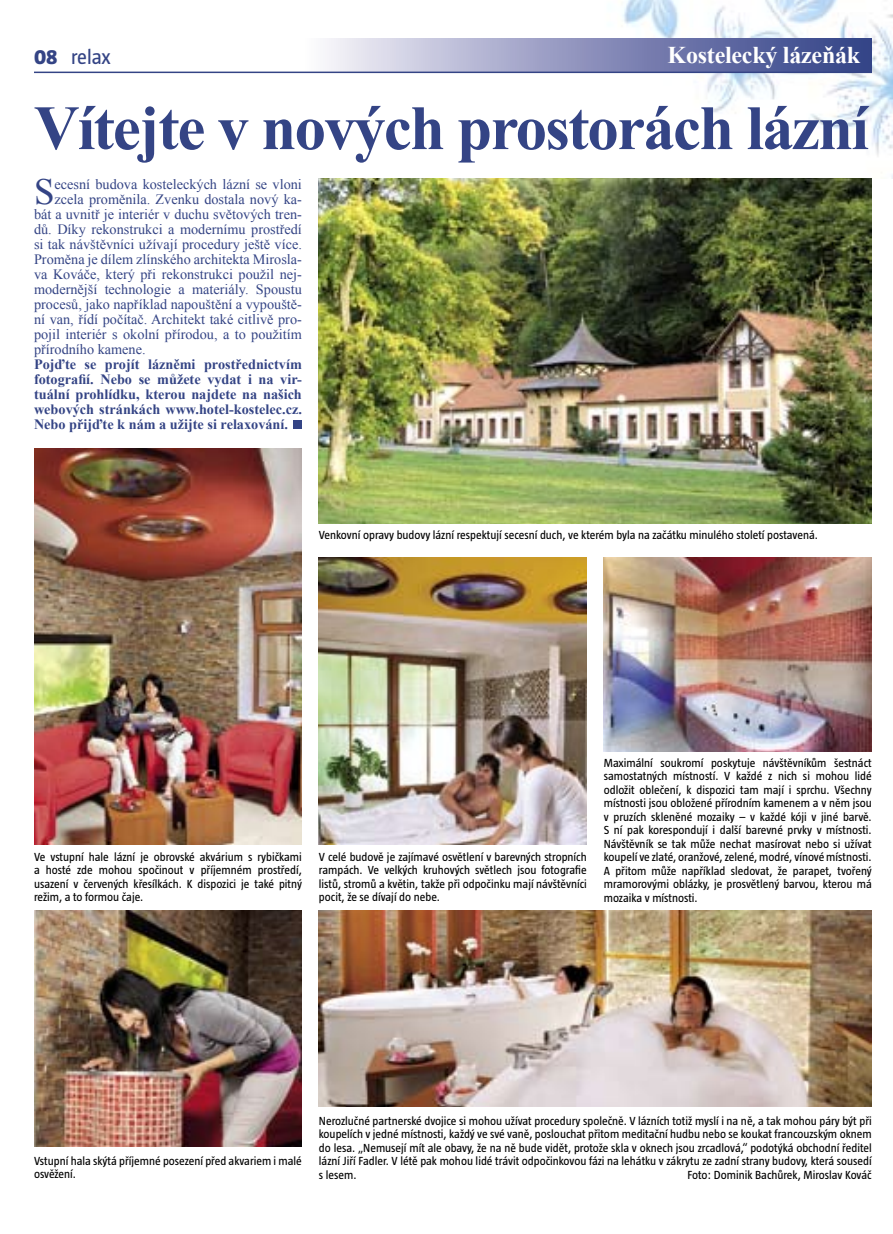
<style>
.page{position:relative;width:893px;height:1234px;background:#fff}
.page>*{position:absolute;margin:0;border:0;box-sizing:border-box;transform-origin:0 0}
.t1{font:700 63px "Times New Roman";letter-spacing:-.03em;color:#344485}
.t2{font:36.9px "Times New Roman";color:#344485}
.t3{font:700 24px "Times New Roman";letter-spacing:-.01em;color:#fff}
.t4{font:21px "Taz";letter-spacing:-.005em;color:#344485}
.t5{font:14.25px "Times New Roman";color:#344485}
.t6{font:700 14.25px/15px "Times New Roman";color:#344485;text-align:justify}
.t7{font:12px/13.5px "Taz";color:#000;text-align:justify}
.s1{font-weight:800}
</style>
<div class="page">
<img style="left:576px;top:0;width:317px;height:178px">
<div style="left:302px;top:38px;width:570px;height:34px;background:linear-gradient(to right,#f8f4fb,#2b3983)"></div>
<hr style="left:34px;top:72px;width:838px;height:1px;background:#344485">
<img style="left:319px;top:179px;width:553px;height:344px">
<img style="left:319px;top:557px;width:268px;height:287px">
<img style="left:34px;top:449px;width:268px;height:395px">
<img style="left:604px;top:557px;width:268px;height:193px">
<img style="left:319px;top:910px;width:553px;height:196px">
<img style="left:34px;top:910px;width:268px;height:236px">
<div style="left:293px;top:420px;width:9px;height:8px;background:#344485"></div>
<h3 class="t4" style="left:34px;top:45px;width:78px"><span class="s1">08</span> relax</h3>
<h3 class="t3" style="left:668px;top:38px;width:194px">Kostelecký lázeňák</h3>
<h1 class="t1" style="left:34px;top:84px;width:836px">Vítejte v nových prostorách lázní</h1>
<h2 class="t2" style="left:34px;top:166px;width:22px">S</h2>
<p class="t5" style="left:55px;top:174px;width:249px">ecesní budova kosteleckých lázní se vloni</p>
<p class="t5" style="left:55px;top:189px;width:249px">zcela proměnila. Zvenku dostala nový ka-</p>
<p class="t5" style="left:34px;top:204px;width:269px">bát a uvnitř je interiér v duchu světových tren-</p>
<p class="t5" style="left:34px;top:219px;width:269px">dů. Díky rekonstrukci a modernímu prostředí</p>
<p class="t5" style="left:34px;top:234px;width:269px">si tak návštěvníci užívají procedury ještě více.</p>
<p class="t5" style="left:34px;top:249px;width:269px">Proměna je dílem zlínského architekta Mirosla-</p>
<p class="t5" style="left:34px;top:264px;width:269px">va Kováče, který při rekonstrukci použil nej-</p>
<p class="t5" style="left:34px;top:279px;width:269px">modernější technologie a materiály. Spoustu</p>
<p class="t5" style="left:34px;top:294px;width:269px">procesů, jako například napouštění a vypouště-</p>
<p class="t5" style="left:34px;top:309px;width:269px">ní van, řídí počítač. Architekt také citlivě pro-</p>
<p class="t5" style="left:34px;top:324px;width:269px">pojil interiér s okolní přírodou, a to použitím</p>
<p class="t5" style="left:34px;top:339px;width:113px">přírodního kamene.</p>
<p class="t6" style="left:34px;top:356px;width:269px">Pojďte se projít lázněmi prostřednictvím fotografií. Nebo se můžete vydat i na vir&shy;tuální prohlídku, kterou najdete na našich webových stránkách www.hotel-kostelec.cz.<br>Nebo přijďte k nám a užijte si relaxování.</p>
<p class="t7" style="left:319px;top:528px;width:501px">Venkovní opravy budovy lázní respektují secesní duch, ve kterém byla na začátku minulého století postavená.</p>
<p class="t7" style="left:34px;top:849px;width:269px">Ve vstupní hale lázní je obrovské akvárium s rybičkami a hosté zde mohou spočinout v příjemném prostředí, usazení v červených křesílkách. K dispozici je také pitný režim, a to formou čaje.</p>
<p class="t7" style="left:319px;top:849px;width:269px">V celé budově je zajímavé osvětlení v barevných stropních rampách. Ve velkých kruhových světlech jsou fotografie listů, stromů a květin, takže při odpočinku mají návštěvníci pocit, že se dívají do nebe.</p>
<p class="t7" style="left:604px;top:755px;width:269px">Maximální soukromí poskytuje návštěvníkům šestnáct samostatných místností. V každé z nich si mohou lidé odložit oblečení, k dispozici tam mají i sprchu. Všechny místnosti jsou obložené přírodním kamenem a v něm jsou v pruzích skleněné mozaiky – v každé kóji v jiné barvě.<br>S ní pak korespondují i další barevné prvky v místnosti.<br>Návštěvník se tak může nechat masírovat nebo si užívat koupelí ve zlaté, oranžové, zelené, modré, vínové místnosti.<br>A přitom může například sledovat, že parapet, tvořený mramorovými oblázky, je prosvětlený barvou, kterou má mozaika v místnosti.</p>
<p class="t7" style="left:34px;top:1153px;width:269px">Vstupní hala skýtá příjemné posezení před akvariem i malé osvěžení.</p>
<p class="t7" style="left:319px;top:1113px;width:554px">Nerozlučné partnerské dvojice si mohou užívat procedury společně. V lázních totiž myslí i na ně, a tak mohou páry být při koupelích v jedné místnosti, každý ve své vaně, poslouchat přitom meditační hudbu nebo se koukat francouzským oknem do lesa. „Nemusejí mít ale obavy, že na ně bude vidět, protože skla v oknech jsou zrcadlová,“ podotýká obchodní ředitel lázní Jiří Fadler. V létě pak mohou lidé trávit odpočinkovou fázi na lehátku v zákrytu ze zadní strany budovy, která sousedí s lesem.</p>
<p class="t7" style="left:687px;top:1167px;width:186px">Foto: Dominik Bachůrek, Miroslav Kováč</p>
</div>
